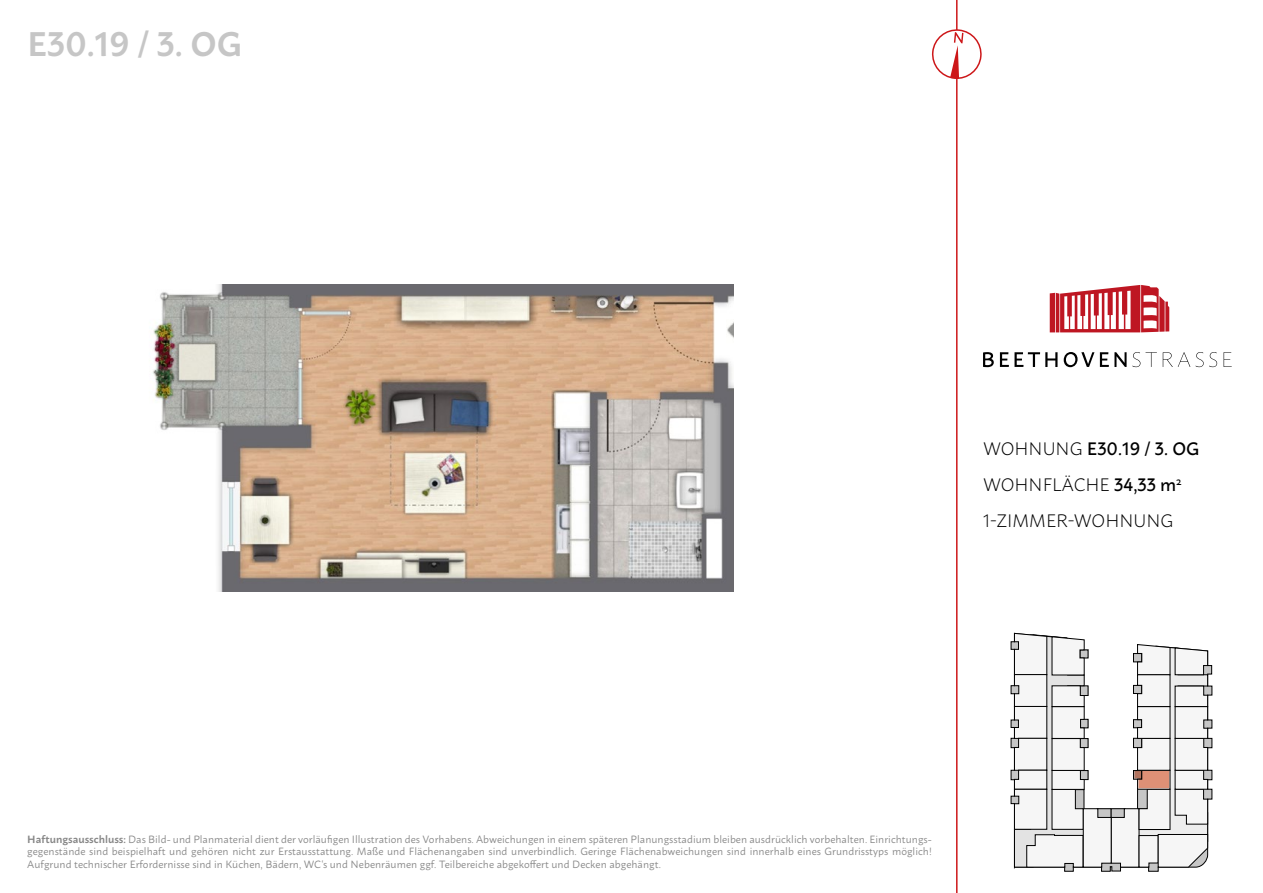
<style>
.page{position:relative;width:1263px;height:893px;background:#fff}
.page>*{position:absolute;margin:0;border:0;box-sizing:border-box;transform-origin:0 0}
.t1{font:600 34.05px "Macho";color:#c6c6c6}
.t2{font:300 18px/36px "Macho";color:#000}
.t3{font:10.5px/12.6px "Macho";letter-spacing:.005em;color:#878787;text-align:justify}
.s1{font-weight:500}
.s2{font-weight:600}
</style>
<div class="page">
<hr style="left:956px;top:0;width:1px;height:893px;background:#cd1719">
<svg style="left:931px;top:27px;width:51px;height:53px"></svg>
<svg style="left:1064px;top:650px;width:148px;height:222px"></svg>
<svg style="left:983px;top:352px;width:11px;height:15px"></svg>
<svg style="left:1000px;top:352px;width:57px;height:15px"></svg>
<svg style="left:1064px;top:352px;width:30px;height:15px"></svg>
<svg style="left:1100px;top:352px;width:26px;height:15px"></svg>
<svg style="left:1132px;top:352px;width:25px;height:15px"></svg>
<svg style="left:1163px;top:352px;width:54px;height:15px"></svg>
<svg style="left:1223px;top:352px;width:9px;height:15px"></svg>
<svg style="left:1050px;top:285px;width:119px;height:47px"></svg>
<img style="left:153px;top:285px;width:580px;height:306px">
<svg style="left:1010px;top:633px;width:198px;height:236px"></svg>
<h1 class="t1" style="left:27px;top:13px;width:216px">E30.19 / 3. OG</h1>
<h2 class="t2" style="left:983px;top:429px;width:218px">WOHNUNG <span class="s1">E30.19 / 3. OG<br></span>WOHNFLÄCHE <span class="s1">34,33 m</span><sup>2<br></sup>1-ZIMMER-WOHNUNG</h2>
<p class="t3" style="left:27px;top:831px;width:906px"><span class="s2">Haftungsausschluss:</span> Das Bild- und Planmaterial dient der vorläufigen Illustration des Vorhabens. Abweichungen in einem späteren Planungsstadium bleiben ausdrücklich vorbehalten. Einrichtungs&shy;gegenstände sind beispielhaft und gehören nicht zur Erstausstattung. Maße und Flächenangaben sind unverbindlich. Geringe Flächenabweichungen sind innerhalb eines Grundrisstyps möglich!<br>Aufgrund technischer Erfordernisse sind in Küchen, Bädern, WC‘s und Nebenräumen ggf. Teilbereiche abgekoffert und Decken abgehängt.</p>
</div>
